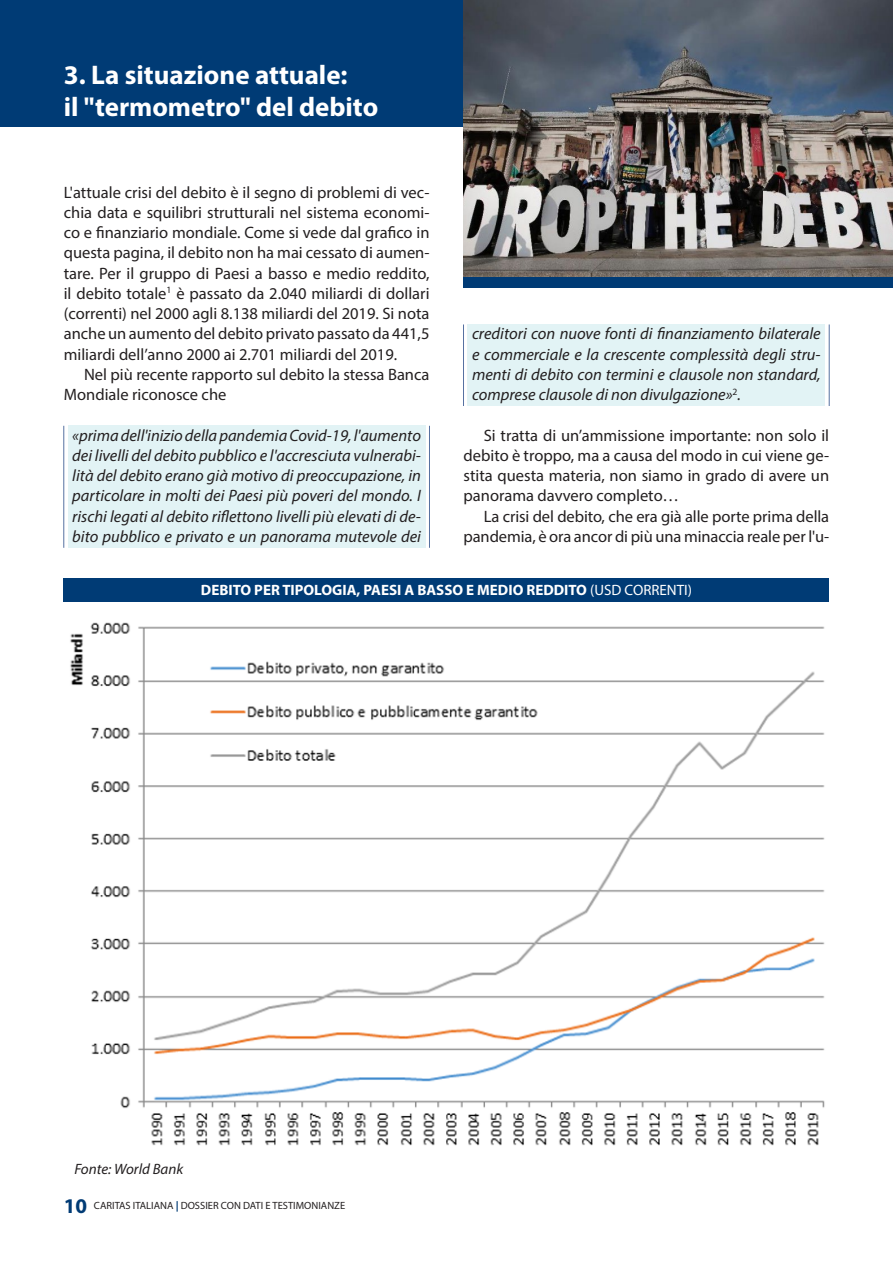
<style>
.page{position:relative;width:893px;height:1263px;background:#fff}
.page>*{position:absolute;margin:0;border:0;box-sizing:border-box;transform-origin:0 0}
.t1{font:700 27px "Myriad Pro";color:#fff}
.t2{font:16.5px/20.2px "Myriad Pro";color:#231f20;text-align:justify}
.t3{font:italic 16.5px/20.2px "Myriad Pro";color:#231f20;text-align:justify}
.t4{font:700 15px "Myriad Pro";color:#fff}
.t5{font:italic 15px "Myriad Pro";color:#231f20}
.t6{font:10.5px "Myriad Pro";color:#231f20}
.s1{font-weight:400}
.s2{font-weight:700;font-size:21px;color:#003b75}
.s3{font-weight:700;color:#003b75}
</style>
<div class="page">
<div style="left:0;top:0;width:837px;height:127px;background:#003b75"></div>
<div style="left:68px;top:426px;width:357px;height:122px;background:#e2f3f5"></div>
<hr style="left:64px;top:426px;width:1px;height:122px;background:#5671a1">
<hr style="left:429px;top:426px;width:1px;height:122px;background:#5671a1">
<div style="left:468px;top:324px;width:357px;height:82px;background:#e2f3f5"></div>
<hr style="left:463px;top:324px;width:1px;height:82px;background:#5671a1">
<hr style="left:829px;top:324px;width:1px;height:82px;background:#5671a1">
<div style="left:463px;top:0;width:430px;height:288px;background:#003b75"></div>
<img style="left:463px;top:0;width:430px;height:276px">
<div style="left:64px;top:578px;width:765px;height:24px;background:#003b75"></div>
<img style="left:70px;top:622px;width:755px;height:524px">
<p class="t1" style="left:64px;top:57px;width:285px">3. La situazione attuale:</p>
<p class="t1" style="left:64px;top:90px;width:316px">il "termometro" del debito</p>
<p class="t2" style="left:64px;top:182px;width:367px">L'attuale crisi del debito è il segno di problemi di vec&shy;chia data e squilibri strutturali nel sistema economi&shy;co e finanziario mondiale. Come si vede dal grafico in questa pagina, il debito non ha mai cessato di aumen&shy;tare. Per il gruppo di Paesi a basso e medio reddito, il debito totale<sup>1</sup> è passato da 2.040 miliardi di dollari (correnti) nel 2000 agli 8.138 miliardi del 2019. Si nota anche un aumento del debito privato passato da 441,5 miliardi dell’anno 2000 ai 2.701 miliardi del 2019.</p>
<p class="t2" style="left:64px;top:364px;width:367px;text-indent:20px">Nel più recente rapporto sul debito la stessa Banca<br>Mondiale riconosce che</p>
<p class="t3" style="left:72px;top:425px;width:350px">«prima dell'inizio della pandemia Covid-19, l'aumento dei livelli del debito pubblico e l'accresciuta vulnerabi&shy;lità del debito erano già motivo di preoccupazione, in particolare in molti dei Paesi più poveri del mondo. I rischi legati al debito riflettono livelli più elevati di de&shy;bito pubblico e privato e un panorama mutevole dei</p>
<p class="t3" style="left:472px;top:323px;width:350px">creditori con nuove fonti di finanziamento bilaterale e commerciale e la crescente complessità degli stru&shy;menti di debito con termini e clausole non standard, comprese clausole di non divulgazione»<sup>2</sup>.</p>
<p class="t2" style="left:463px;top:425px;width:367px;text-indent:20px">Si tratta di un’ammissione importante: non solo il debito è troppo, ma a causa del modo in cui viene ge&shy;stita questa materia, non siamo in grado di avere un panorama davvero completo…</p>
<p class="t2" style="left:463px;top:506px;width:367px;text-align:right">La crisi del debito, che era già alle porte prima della pandemia, è ora ancor di più una minaccia reale per l'u-</p>
<p class="t4" style="left:201px;top:580px;width:493px">DEBITO PER TIPOLOGIA, PAESI A BASSO E MEDIO REDDITO <span class="s1">(USD CORRENTI)</span></p>
<p class="t5" style="left:74px;top:1159px;width:110px">Fonte: World Bank</p>
<p class="t6" style="left:64px;top:1199px;width:283px"><span class="s2">10</span> CARITAS ITALIANA <span class="s3">|</span> DOSSIER CON DATI E TESTIMONIANZE</p>
</div>
